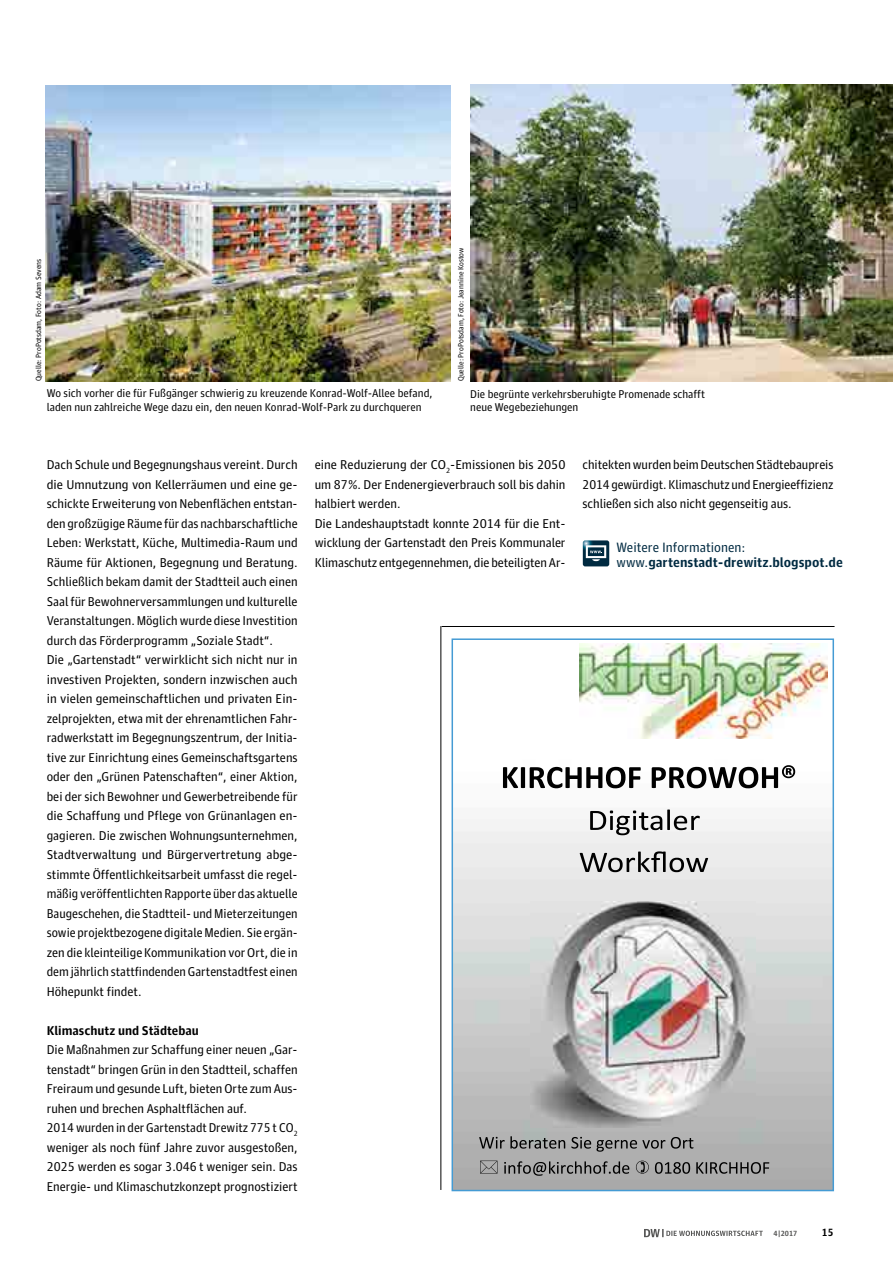
<style>
.page{position:relative;width:893px;height:1263px;background:#fff}
.page>*{position:absolute;margin:0;border:0;box-sizing:border-box;transform-origin:0 0}
.t1{font:700 13.5px/15px "Guardian Agate Sans 1";color:#002a41}
.t2{font:12.75px/19.5px "Guardian Agate Sans 1";color:#000}
.t3{font:700 12.75px "Guardian Agate Sans 1";color:#000}
.t4{font:11.25px/13.5px "Guardian Agate Sans 1";color:#000}
.t5{font:700 10.5px "Guardian Agate Sans 1";color:#000}
.t6{font:7.5px "Guardian Agate Sans 1";color:#000}
.t7{font:700 7.5px "Guardian Agate Sans 1";color:#565655}
.s1{font-weight:400}
</style>
<div class="page">
<svg style="left:644px;top:1229px;width:119px;height:8px"></svg>
<img style="left:470px;top:85px;width:423px;height:296px">
<img style="left:46px;top:85px;width:405px;height:296px">
<hr style="left:442px;top:626px;width:392px;height:1px;background:#000">
<hr style="left:440px;top:626px;width:1px;height:564px;background:#000">
<svg style="left:583px;top:540px;width:26px;height:26px"></svg>
<img style="left:454px;top:643px;width:378px;height:546px">
<img style="left:579px;top:644px;width:248px;height:94px">
<svg style="left:479px;top:765px;width:316px;height:383px"></svg>
<svg style="left:480px;top:1136px;width:289px;height:40px;background:#969696"></svg>
<svg style="left:590px;top:809px;width:110px;height:26px"></svg>
<svg style="left:580px;top:851px;width:128px;height:21px;background:#a5a5a5"></svg>
<p class="t6" style="left:33px;top:381px;width:124px;rotate:-90deg">Quelle: ProPotsdam, Foto: Adam Sevens</p>
<p class="t6" style="left:456px;top:381px;width:135px;rotate:-90deg">Quelle: ProPotsdam, Foto: Jeannine Kostow</p>
<p class="t4" style="left:47px;top:386px;width:387px">Wo sich vorher die für Fußgänger schwierig zu kreuzende Konrad-Wolf-Allee befand, laden nun zahlreiche Wege dazu ein, den neuen Konrad-Wolf-Park zu durchqueren</p>
<p class="t4" style="left:470px;top:386px;width:236px">Die begrünte verkehrsberuhigte Promenade schafft neue Wegebeziehungen</p>
<p class="t2" style="left:47px;top:454px;width:252px">Dach Schule und Begegnungshaus vereint. Durch die Umnutzung von Kellerräumen und eine ge&shy;schickte Erweiterung von Nebenflächen entstan&shy;den großzügige Räume für das nachbarschaftliche Leben: Werkstatt, Küche, Multimedia-Raum und Räume für Aktionen, Begegnung und Beratung.<br>Schließlich bekam damit der Stadtteil auch einen Saal für Bewohnerversammlungen und kulturelle Veranstaltungen. Möglich wurde diese Investition durch das Förderprogramm „Soziale Stadt“.<br>Die „Gartenstadt“ verwirklicht sich nicht nur in investiven Projekten, sondern inzwischen auch in vielen gemeinschaftlichen und privaten Ein&shy;zelprojekten, etwa mit der ehrenamtlichen Fahr&shy;radwerkstatt im Begegnungszentrum, der Initia&shy;tive zur Einrichtung eines Gemeinschaftsgartens oder den „Grünen Patenschaften“, einer Aktion, bei der sich Bewohner und Gewerbetreibende für die Schaffung und Pflege von Grünanlagen en&shy;gagieren. Die zwischen Wohnungsunternehmen, Stadtverwaltung und Bürgervertretung abge&shy;stimmte Öffentlichkeitsarbeit umfasst die regel&shy;mäßig veröffentlichten Rapporte über das aktuelle Baugeschehen, die Stadtteil- und Mieterzeitungen sowie projektbezogene digitale Medien. Sie ergän&shy;zen die kleinteilige Kommunikation vor Ort, die in dem jährlich stattfindenden Gartenstadtfest einen Höhepunkt findet.</p>
<p class="t3" style="left:47px;top:1021px;width:154px">Klimaschutz und Städtebau</p>
<p class="t2" style="left:47px;top:1039px;width:252px">Die Maßnahmen zur Schaffung einer neuen „Gar&shy;tenstadt“ bringen Grün in den Stadtteil, schaffen Freiraum und gesunde Luft, bieten Orte zum Aus&shy;ruhen und brechen Asphaltflächen auf.<br>2014 wurden in der Gartenstadt Drewitz 775 t CO<sub>2 </sub>weniger als noch fünf Jahre zuvor ausgestoßen, 2025 werden es sogar 3.046 t weniger sein. Das Energie- und Klimaschutzkonzept prognostiziert</p>
<p class="t2" style="left:315px;top:454px;width:252px">eine Reduzierung der CO<sub>2</sub>-Emissionen bis 2050 um 87%. Der Endenergieverbrauch soll bis dahin halbiert werden.<br>Die Landeshauptstadt konnte 2014 für die Ent&shy;wicklung der Gartenstadt den Preis Kommunaler Klimaschutz entgegennehmen, die beteiligten Ar-</p>
<p class="t2" style="left:583px;top:454px;width:252px;text-align:justify">chitekten wurden beim Deutschen Städtebaupreis 2014 gewürdigt. Klimaschutz und Energieeffizienz schließen sich also nicht gegenseitig aus.</p>
<p class="t1" style="left:617px;top:539px;width:228px"><span class="s1">Weitere Informationen: www.</span>gartenstadt-drewitz.blogspot.de</p>
<p class="t7" style="left:774px;top:1228px;width:25px">4 | 2017</p>
<p class="t5" style="left:822px;top:1225px;width:13px">15</p>
</div>
